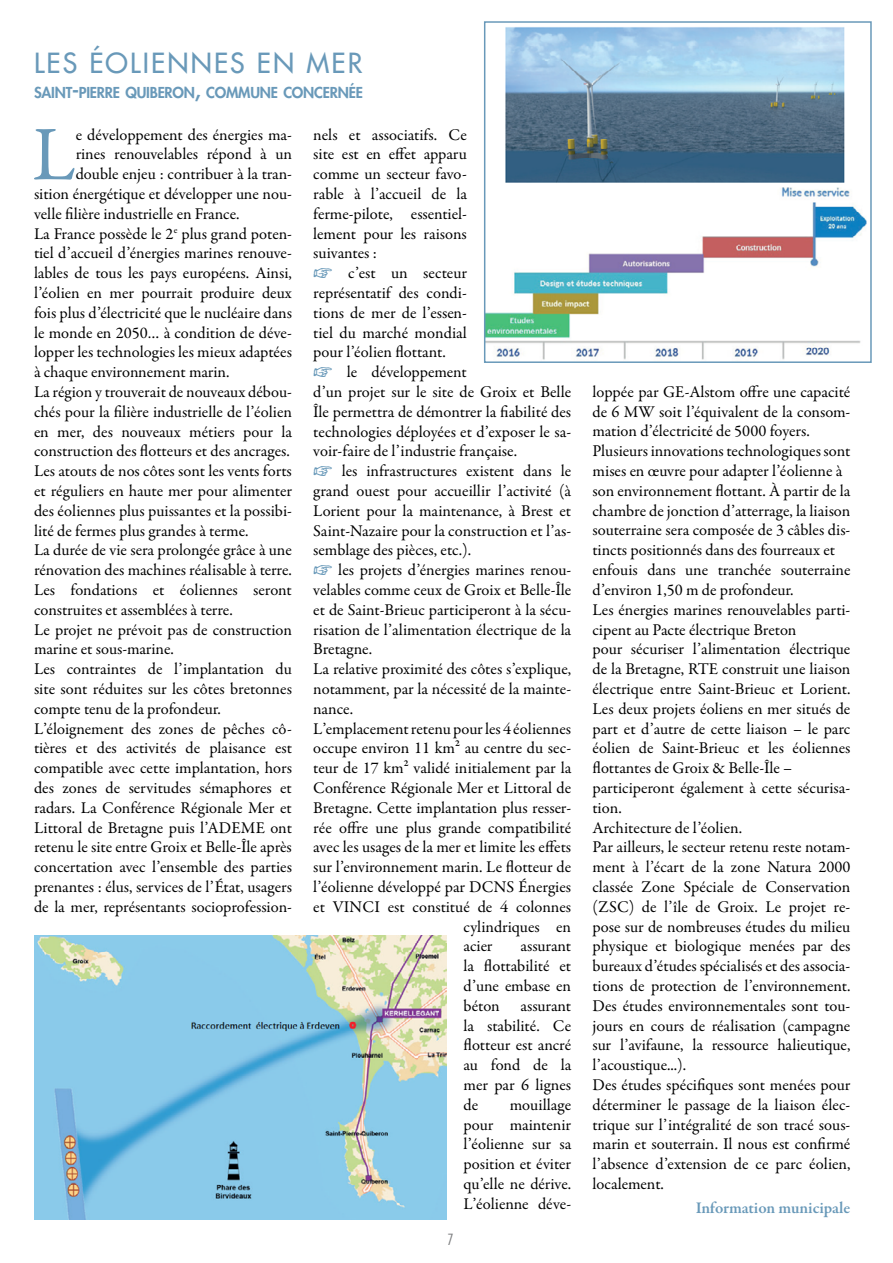
<style>
.page{position:relative;width:893px;height:1263px;background:#fff}
.page>*{position:absolute;margin:0;border:0;box-sizing:border-box;transform-origin:0 0}
.t1{font:77.55px "Garamond Premr Pro";color:#6999b9}
.t2{font:27px "Futura LT";color:#6999b9}
.t3{font:16.5px/19.8px "Garamond Premr Pro";color:#000;text-align:justify}
.t4{font:600 16.5px "Garamond Premr Pro";letter-spacing:-.005em;color:#6999b9}
.t5{font:300 condensed 15px "Futura LT";color:#7b7c7e}
.t6{font:800 14.7px "Futura LT";letter-spacing:-.015em;color:#6999b9}
.s1{font-size:21px}
.s2{color:#6999b9}
</style>
<div class="page">
<img style="left:34px;top:936px;width:412px;height:284px">
<img style="left:487px;top:27px;width:380px;height:333px">
<div style="left:484px;top:21px;width:388px;height:342px;border:2px solid #6999b9"></div>
<h2 class="t2" style="left:34px;top:45px;width:15px">LES</h2>
<h2 class="t2" style="left:89px;top:45px;width:18px">ÉOLIENNES</h2>
<h2 class="t2" style="left:257px;top:45px;width:91px">EN MER</h2>
<p class="t6" style="left:34px;top:83px;width:330px">SAINT<span class="s1">-</span>PIERRE QUIBERON<span class="s1">,</span> COMMUNE CONCERNÉE</p>
<h1 class="t1" style="left:32px;top:108px;width:45px">L</h1>
<p class="t3" style="left:76px;top:125px;width:218px">e développement des énergies ma-</p>
<p class="t3" style="left:76px;top:145px;width:218px">rines renouvelables répond à un</p>
<p class="t3" style="left:76px;top:164px;width:218px">double enjeu : contribuer à la tran-</p>
<p class="t3" style="left:34px;top:184px;width:259px">sition énergétique et développer une nou-</p>
<p class="t3" style="left:34px;top:204px;width:207px">velle filière industrielle en France.</p>
<p class="t3" style="left:34px;top:224px;width:259px">La France possède le 2<sup>e</sup> plus grand poten-</p>
<p class="t3" style="left:34px;top:244px;width:259px">tiel d’accueil d’énergies marines renouve-</p>
<p class="t3" style="left:34px;top:263px;width:259px">lables de tous les pays européens. Ainsi,</p>
<p class="t3" style="left:34px;top:283px;width:259px">l’éolien en mer pourrait produire deux</p>
<p class="t3" style="left:34px;top:303px;width:259px">fois plus d’électricité que le nucléaire dans</p>
<p class="t3" style="left:34px;top:323px;width:259px">le monde en 2050… à condition de déve-</p>
<p class="t3" style="left:34px;top:343px;width:259px">lopper les technologies les mieux adaptées</p>
<p class="t3" style="left:34px;top:362px;width:197px">à chaque environnement marin.</p>
<p class="t3" style="left:34px;top:382px;width:259px">La région y trouverait de nouveaux débou-</p>
<p class="t3" style="left:34px;top:402px;width:259px">chés pour la filière industrielle de l’éolien</p>
<p class="t3" style="left:34px;top:422px;width:259px">en mer, des nouveaux métiers pour la</p>
<p class="t3" style="left:34px;top:442px;width:257px">construction des flotteurs et des ancrages.</p>
<p class="t3" style="left:34px;top:461px;width:259px">Les atouts de nos côtes sont les vents forts</p>
<p class="t3" style="left:34px;top:481px;width:259px">et réguliers en haute mer pour alimenter</p>
<p class="t3" style="left:34px;top:501px;width:259px">des éoliennes plus puissantes et la possibi-</p>
<p class="t3" style="left:34px;top:521px;width:216px">lité de fermes plus grandes à terme.</p>
<p class="t3" style="left:34px;top:541px;width:259px">La durée de vie sera prolongée grâce à une</p>
<p class="t3" style="left:34px;top:560px;width:259px">rénovation des machines réalisable à terre.</p>
<p class="t3" style="left:34px;top:580px;width:259px">Les fondations et éoliennes seront</p>
<p class="t3" style="left:34px;top:600px;width:200px">construites et assemblées à terre.</p>
<p class="t3" style="left:34px;top:620px;width:259px">Le projet ne prévoit pas de construction</p>
<p class="t3" style="left:34px;top:640px;width:141px">marine et sous-marine.</p>
<p class="t3" style="left:34px;top:659px;width:259px">Les contraintes de l’implantation du</p>
<p class="t3" style="left:34px;top:679px;width:259px">site sont réduites sur les côtes bretonnes</p>
<p class="t3" style="left:34px;top:699px;width:188px">compte tenu de la profondeur.</p>
<p class="t3" style="left:34px;top:719px;width:259px">L’éloignement des zones de pêches cô-</p>
<p class="t3" style="left:34px;top:739px;width:259px">tières et des activités de plaisance est</p>
<p class="t3" style="left:34px;top:758px;width:259px">compatible avec cette implantation, hors</p>
<p class="t3" style="left:34px;top:778px;width:259px">des zones de servitudes sémaphores et</p>
<p class="t3" style="left:34px;top:798px;width:259px">radars. La Conférence Régionale Mer et</p>
<p class="t3" style="left:34px;top:818px;width:259px">Littoral de Bretagne puis l’ADEME ont</p>
<p class="t3" style="left:34px;top:838px;width:259px">retenu le site entre Groix et Belle-Île après</p>
<p class="t3" style="left:34px;top:857px;width:259px">concertation avec l’ensemble des parties</p>
<p class="t3" style="left:34px;top:877px;width:259px">prenantes : élus, services de l’État, usagers</p>
<p class="t3" style="left:34px;top:897px;width:259px">de la mer, représentants socioprofession-</p>
<p class="t3" style="left:313px;top:125px;width:155px">nels et associatifs. Ce site est en effet apparu comme un secteur favo&shy;rable à l’accueil de la ferme-pilote, essentiel&shy;lement pour les raisons suivantes :</p>
<p class="t3" style="left:313px;top:263px;width:155px"><span class="s2">•</span> c’est un secteur représentatif des condi&shy;tions de mer de l’essen&shy;tiel du marché mondial pour l’éolien flottant.</p>
<p class="t3" style="left:313px;top:362px;width:259px;text-align:left"><span class="s2">•</span> le développement<br>d’un projet sur le site de Groix et Belle Île permettra de démontrer la fiabilité des technologies déployées et d’exposer le sa&shy;voir-faire de l’industrie française.</p>
<p class="t3" style="left:313px;top:461px;width:259px"><span class="s2">•</span> les infrastructures existent dans le grand ouest pour accueillir l’activité (à Lorient pour la maintenance, à Brest et Saint-Nazaire pour la construction et l’as&shy;semblage des pièces, etc.).</p>
<p class="t3" style="left:313px;top:560px;width:259px"><span class="s2">•</span> les projets d’énergies marines renou-</p>
<p class="t3" style="left:313px;top:580px;width:259px">velables comme ceux de Groix et Belle-Île</p>
<p class="t3" style="left:313px;top:600px;width:259px">et de Saint-Brieuc participeront à la sécu-</p>
<p class="t3" style="left:313px;top:620px;width:259px">risation de l’alimentation électrique de la</p>
<p class="t3" style="left:313px;top:640px;width:60px">Bretagne.</p>
<p class="t3" style="left:313px;top:659px;width:259px">La relative proximité des côtes s’explique,</p>
<p class="t3" style="left:313px;top:679px;width:259px">notamment, par la nécessité de la mainte-</p>
<p class="t3" style="left:313px;top:699px;width:41px">nance.</p>
<p class="t3" style="left:313px;top:719px;width:259px">L’emplacement retenu pour les 4 éoliennes</p>
<p class="t3" style="left:313px;top:739px;width:259px">occupe environ 11 km² au centre du sec-</p>
<p class="t3" style="left:313px;top:758px;width:259px">teur de 17 km² validé initialement par la</p>
<p class="t3" style="left:313px;top:778px;width:259px">Conférence Régionale Mer et Littoral de</p>
<p class="t3" style="left:313px;top:798px;width:259px">Bretagne. Cette implantation plus resser-</p>
<p class="t3" style="left:313px;top:818px;width:259px">rée offre une plus grande compatibilité</p>
<p class="t3" style="left:313px;top:838px;width:259px">avec les usages de la mer et limite les effets</p>
<p class="t3" style="left:313px;top:857px;width:259px">sur l’environnement marin. Le flotteur de</p>
<p class="t3" style="left:313px;top:877px;width:259px">l’éolienne développé par DCNS Énergies</p>
<p class="t3" style="left:313px;top:897px;width:259px">et VINCI est constitué de 4 colonnes</p>
<p class="t3" style="left:463px;top:917px;width:109px">cylindriques en</p>
<p class="t3" style="left:463px;top:937px;width:31px">acier</p>
<p class="t3" style="left:463px;top:937px;width:109px;text-indent:57px">assurant la flottabilité et d’une embase en béton</p>
<p class="t3" style="left:463px;top:996px;width:109px;text-indent:57px">assurant la stabilité. Ce flotteur est ancré au fond de la mer par 6 lignes de</p>
<p class="t3" style="left:463px;top:1095px;width:109px;text-indent:46px">mouillage pour maintenir l’éolienne sur sa position et éviter qu’elle ne dérive.<br>L’éolienne déve-</p>
<p class="t5" style="left:448px;top:1231px;width:8px">7</p>
<p class="t3" style="left:592px;top:382px;width:259px;text-align:left">loppée par GE-Alstom offre une capacité de 6 MW soit l’équivalent de la consom&shy;mation d’électricité de 5000 foyers.<br>Plusieurs innovations technologiques sont mises en œuvre pour adapter l’éolienne à son environnement flottant. À partir de la chambre de jonction d’atterrage, la liaison souterraine sera composée de 3 câbles dis&shy;tincts positionnés dans des fourreaux et enfouis dans une tranchée souterraine d’environ 1,50 m de profondeur.<br>Les énergies marines renouvelables parti&shy;cipent au Pacte électrique Breton<br>pour sécuriser l’alimentation électrique de la Bretagne, RTE construit une liaison électrique entre Saint-Brieuc et Lorient.<br>Les deux projets éoliens en mer situés de part et d’autre de cette liaison – le parc éolien de Saint-Brieuc et les éoliennes flottantes de Groix &amp; Belle-Île – participeront également à cette sécurisa&shy;tion.<br>Architecture de l’éolien.<br>Par ailleurs, le secteur retenu reste notam&shy;ment à l’écart de la zone Natura 2000 classée Zone Spéciale de Conservation (ZSC) de l’île de Groix. Le projet re&shy;pose sur de nombreuses études du milieu physique et biologique menées par des bureaux d’études spécialisés et des associa&shy;tions de protection de l’environnement.<br>Des études environnementales sont tou&shy;jours en cours de réalisation (campagne sur l’avifaune, la ressource halieutique, l’acoustique...).<br>Des études spécifiques sont menées pour déterminer le passage de la liaison élec&shy;trique sur l’intégralité de son tracé sous&shy;marin et souterrain. Il nous est confirmé l’absence d’extension de ce parc éolien, localement.</p>
<p class="t4" style="left:696px;top:1198px;width:156px">Information municipale</p>
</div>
